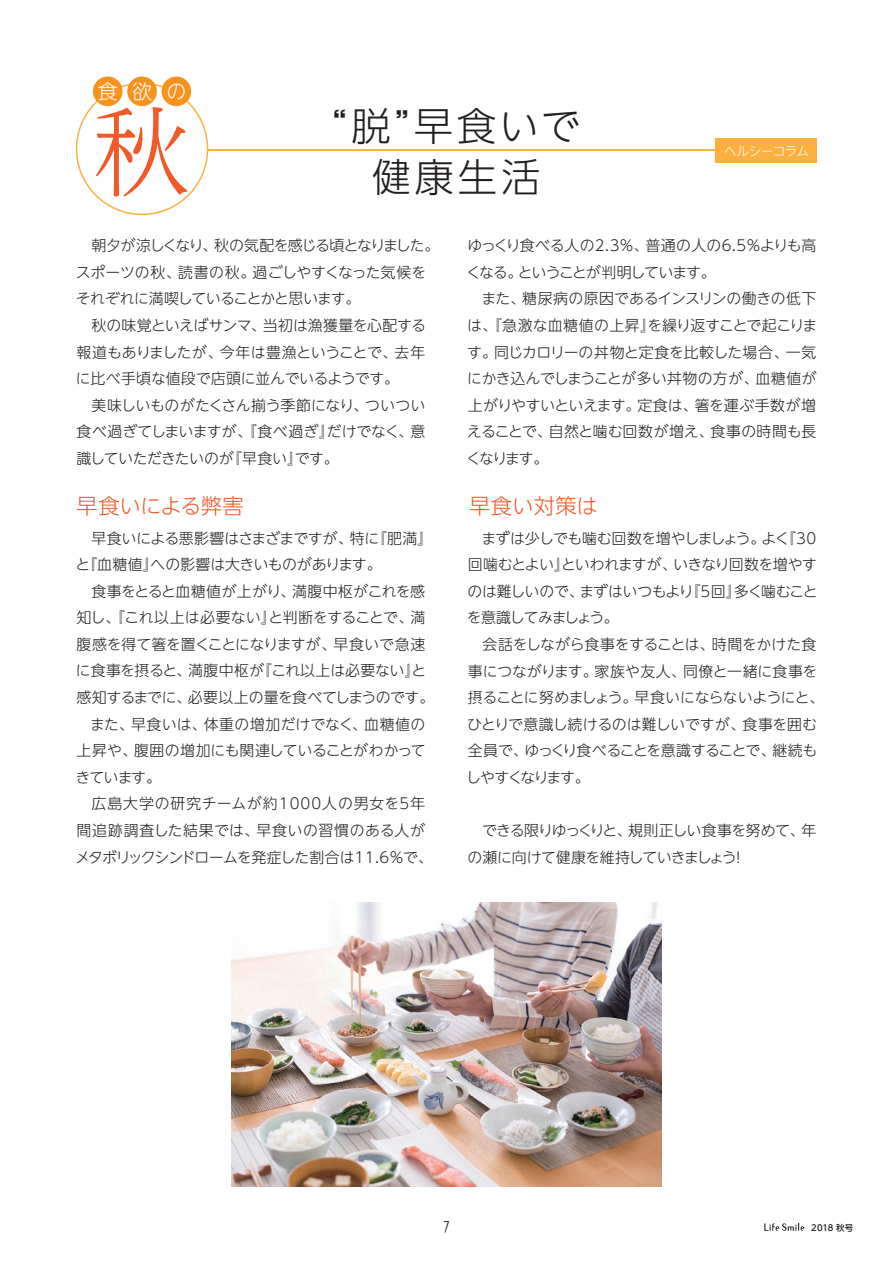
<style>
.page{position:relative;width:893px;height:1263px;background:#fff}
.page>*{position:absolute;margin:0;border:0;box-sizing:border-box;transform-origin:0 0}
.t1{font:300 97.8px "UD Reimin Pr 6 N";color:#f15929}
.t2{font:300 39.3px/51px "UD Shin Go NT Pr 6 N";letter-spacing:.1em;color:#231f20;text-align:center}
.t3{font:300 21.3px "UD Shin Go NT Pr 6 N";letter-spacing:-.005em;color:#f15929}
.t4{font:300 19.95px "UD Shin Go NT Pr 6 N";color:#fff}
.t5{font:300 14.85px/26.5px "UD Shin Go NT Pr 6 N";letter-spacing:-.02em;color:#231f20;text-align:justify}
.t6{font:300 14.85px/26.5px "UD Shin Go NT Pr 6 N";letter-spacing:-.04em;color:#231f20}
.t7{font:300 14.85px/26.5px "UD Shin Go NT Pr 6 N";letter-spacing:-.055em;color:#231f20}
.t8{font:300 14.85px "UD Shin Go NT Pr 6 N";letter-spacing:-.06em;color:#231f20}
.t9{font:300 14.85px "UD Shin Go NT Pr 6 N";color:#231f20}
.t10{font:300 14.85px "UD Shin Go NT Pr 6 N";letter-spacing:.025em;color:#231f20}
.t11{font:300 14.85px "UD Shin Go NT Pr 6 N";letter-spacing:.07em;color:#231f20}
.t12{font:300 14.85px "UD Shin Go NT Pr 6 N";letter-spacing:.04em;color:#231f20}
.t13{font:13.8px "Template Gothic OT";color:#231f20}
.t14{font:300 12.75px "UD Shin Go NT Pr 6 N";letter-spacing:-.055em;color:#fff}
.t15{font:500 8.55px "UD Shin M Go Pr 6";letter-spacing:.005em;color:#231f20}
</style>
<div class="page">
<svg style="left:76px;top:83px;width:132px;height:132px"></svg>
<svg style="left:764px;top:1223px;width:40px;height:8px"></svg>
<hr style="left:207px;top:150px;width:609px;height:1px;background:#fbb03f">
<div style="left:715px;top:138px;width:101px;height:25px;background:#fbb03f"></div>
<div style="left:93px;top:77px;width:30px;height:29px;background:#f7931d;border-radius:50%"></div>
<div style="left:127px;top:77px;width:30px;height:29px;background:#f7931d;border-radius:50%"></div>
<div style="left:162px;top:77px;width:29px;height:29px;background:#f7931d;border-radius:50%"></div>
<img style="left:231px;top:902px;width:431px;height:284px">
<h3 class="t4" style="left:98px;top:75px;width:90px">食欲の</h3>
<h1 class="t1" style="left:92px;top:72px;width:99px">秋</h1>
<h2 class="t2" style="left:332px;top:100px;width:249px">“脱”早食いで健康生活</h2>
<p class="t14" style="left:724px;top:141px;width:86px">ヘルシーコラム</p>
<p class="t6" style="left:76px;top:232px;width:365px;text-indent:16px">朝夕が涼しくなり、秋の気配を感じる頃となりました。スポーツの秋、読書の秋。過ごしやすくなった気候をそれぞれに満喫していることかと思います。</p>
<p class="t5" style="left:76px;top:311px;width:352px;text-indent:15px">秋の味覚といえばサンマ、当初は漁獲量を心配する報道もありましたが、今年は豊漁ということで、去年に比べ手頃な値段で店頭に並んでいるようです。</p>
<p class="t5" style="left:77px;top:391px;width:350px;text-indent:15px">美味しいものがたくさん揃う季節になり、ついつい食べ過ぎてしまいますが、『食べ過ぎ』だけでなく、意識していただきたいのが『早食い』です。</p>
<p class="t7" style="left:466px;top:232px;width:352px">ゆっくり食べる人の2.3％、普通の人の6.5％よりも高くなる。ということが判明しています。</p>
<p class="t5" style="left:466px;top:285px;width:353px;text-indent:15px">また、糖尿病の原因であるインスリンの働きの低下は、『急激な血糖値の上昇』を繰り返すことで起こります。同じカロリーの丼物と定食を比較した場合、一気にかき込んでしまうことが多い丼物の方が、血糖値が上がりやすいといえます。定食は、箸を運ぶ手数が増えることで、自然と噛む回数が増え、食事の時間も長くなります。</p>
<h3 class="t3" style="left:77px;top:489px;width:169px">早食いによる弊害</h3>
<h3 class="t3" style="left:469px;top:489px;width:130px">早食い対策は</h3>
<p class="t5" style="left:75px;top:524px;width:359px;text-indent:16px">早食いによる悪影響はさまざまですが、特に『肥満』と『血糖値』への影響は大きいものがあります。</p>
<p class="t9" style="left:91px;top:579px;width:335px">食事をとると血糖値が上がり、満腹中枢がこれを感</p>
<p class="t5" style="left:77px;top:604px;width:350px">知し、『これ以上は必要ない』と判断をすることで、満</p>
<p class="t5" style="left:77px;top:630px;width:350px">腹感を得て箸を置くことになりますが、早食いで急速</p>
<p class="t5" style="left:76px;top:657px;width:352px">に食事を摂ると、満腹中枢が『これ以上は必要ない』と</p>
<p class="t5" style="left:77px;top:684px;width:359px">感知するまでに、必要以上の量を食べてしまうのです。</p>
<p class="t10" style="left:90px;top:712px;width:337px">また、早食いは、体重の増加だけでなく、血糖値の</p>
<p class="t5" style="left:77px;top:737px;width:351px">上昇や、腹囲の増加にも関連していることがわかって</p>
<p class="t5" style="left:76px;top:763px;width:87px">きています。</p>
<p class="t11" style="left:91px;top:792px;width:335px">広島大学の研究チームが約1000人の男女を5年</p>
<p class="t12" style="left:77px;top:818px;width:350px">間追跡調査した結果では、早食いの習慣のある人が</p>
<p class="t8" style="left:75px;top:845px;width:359px">メタボリックシンドロームを発症した割合は11.6％で、</p>
<p class="t5" style="left:467px;top:524px;width:352px;text-indent:15px">まずは少しでも噛む回数を増やしましょう。よく『30回噛むとよい』といわれますが、いきなり回数を増やすのは難しいので、まずはいつもより『5回』多く噛むことを意識してみましょう。</p>
<p class="t5" style="left:466px;top:630px;width:360px;text-align:left;text-indent:16px">会話をしながら食事をすることは、時間をかけた食事につながります。家族や友人、同僚と一緒に食事を摂ることに努めましょう。早食いにならないようにと、ひとりで意識し続けるのは難しいですが、食事を囲む全員で、ゆっくり食べることを意識することで、継続もしやすくなります。</p>
<p class="t6" style="left:467px;top:816px;width:350px;text-indent:15px">できる限りゆっくりと、規則正しい食事を努めて、年の瀬に向けて健康を維持していきましょう！</p>
<p class="t13" style="left:443px;top:1219px;width:8px">7</p>
<p class="t15" style="left:811px;top:1220px;width:44px">2018 秋号</p>
</div>
